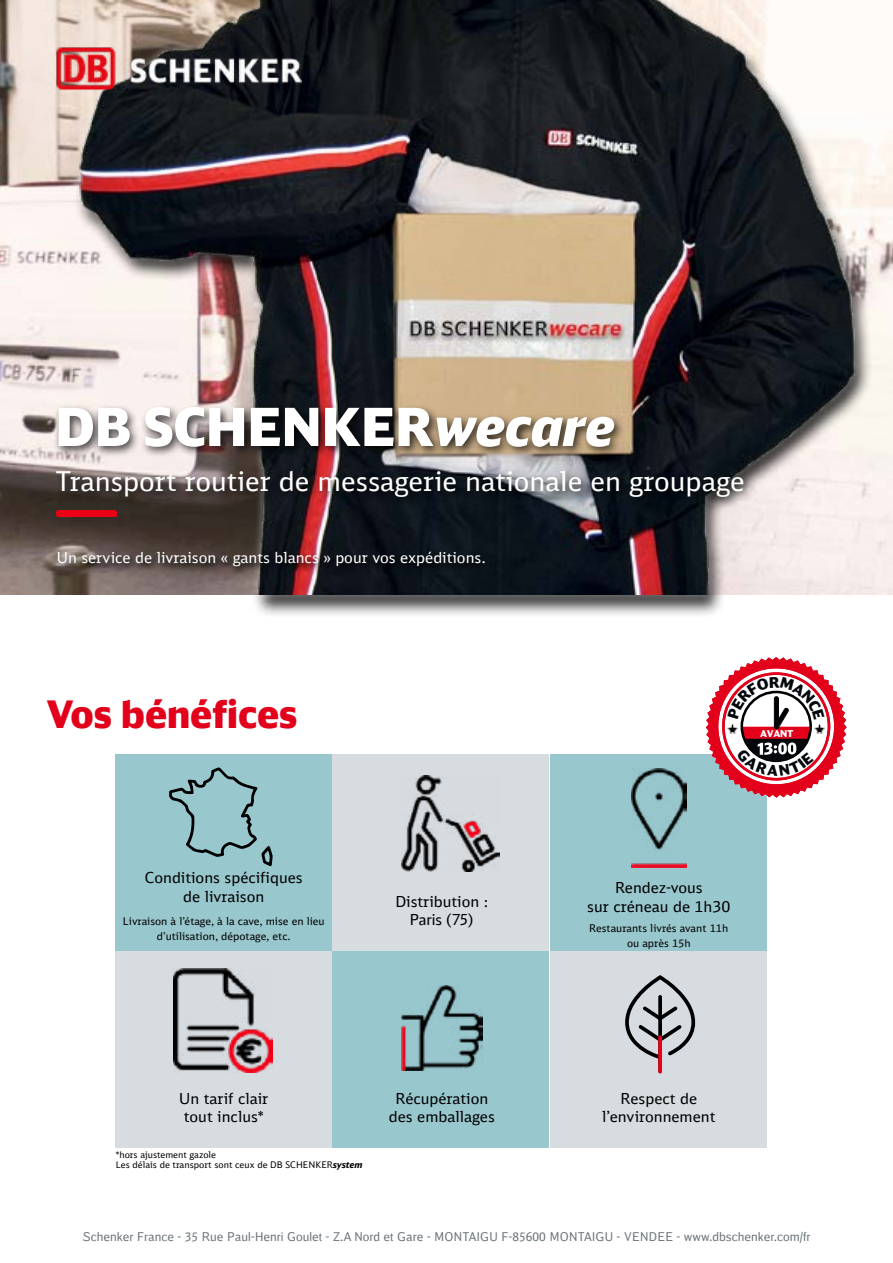
<style>
.page{position:relative;width:893px;height:1263px;background:#fff}
.page>*{position:absolute;margin:0;border:0;box-sizing:border-box;transform-origin:0 0}
.t1{font:900 52.5px "DB Head";color:#fff}
.t2{font:900 37.5px "DB Head";color:#e2001a}
.t3{font:27px "DB Sans";color:#fff}
.t4{font:15px/18px "DB Sans";color:#000;text-align:center}
.t5{font:15px "DB Sans";color:#fff}
.t6{font:15px "DB Head";color:#000}
.t7{font:12px "DB Office";color:#6c767c}
.t8{font:10.5px/15px "DB Sans";color:#000;text-align:center}
.t9{font:900 9.45px "DB Head";letter-spacing:-.03em;color:#fff}
.t10{font:9px/10.8px "DB Sans";color:#000}
.s1{font-style:italic}
.s2{font-weight:700;font-style:italic}
</style>
<div class="page">
<img style="left:0;top:0;width:58px;height:594px">
<div style="left:74px;top:0;width:798px;height:618px;background:#000;opacity:.8"></div>
<img style="left:58px;top:0;width:835px;height:594px">
<img style="left:56px;top:47px;width:246px;height:43px">
<div style="left:52px;top:405px;width:702px;height:103px;background:#000;opacity:.75"></div>
<svg style="left:54px;top:548px;width:440px;height:27px;background:#393032"></svg>
<img style="left:57px;top:510px;width:60px;height:6px">
<svg style="left:115px;top:657px;width:731px;height:491px"></svg>
<h1 class="t1" style="left:55px;top:393px;width:561px">DB SCHENKER<span class="s1">wecare</span></h1>
<h3 class="t3" style="left:55px;top:464px;width:691px">Transport routier de messagerie nationale en groupage</h3>
<p class="t5" style="left:57px;top:548px;width:430px">Un service de livraison « gants blancs » pour vos expéditions.</p>
<h2 class="t2" style="left:46px;top:690px;width:253px">Vos bénéfices</h2>
<p class="t4" style="left:145px;top:867px;width:159px;line-height:19.5px">Conditions spécifiques de livraison</p>
<p class="t8" style="left:123px;top:913px;width:203px">Livraison à l’étage, à la cave, mise en lieu d’utilisation, dépotage, etc.</p>
<p class="t4" style="left:395px;top:893px;width:94px">Distribution :</p>
<p class="t6" style="left:410px;top:911px;width:66px">Paris (75)</p>
<p class="t4" style="left:179px;top:1089px;width:90px;text-align:left">Un tarif clair tout inclus*</p>
<p class="t10" style="left:116px;top:1149px;width:248px">*hors ajustement gazole<br>Les délais de transport sont ceux de DB SCHENKER<span class="s2">system</span></p>
<p class="t4" style="left:389px;top:1089px;width:108px">Récupération des emballages</p>
<p class="t9" style="left:760px;top:727px;width:35px">AVANT</p>
<p class="t4" style="left:587px;top:877px;width:145px;line-height:19.5px">Rendez-vous<br>sur créneau de 1h30</p>
<p class="t8" style="left:589px;top:920px;width:141px">Restaurants livrés avant 11h ou après 15h</p>
<p class="t4" style="left:602px;top:1089px;width:115px">Respect de l’environnement</p>
<p class="t7" style="left:83px;top:1229px;width:729px">Schenker France - 35 Rue Paul-Henri Goulet - Z.A Nord et Gare - MONTAIGU F-85600 MONTAIGU - VENDEE - www.dbschenker.com/fr</p>
</div>
